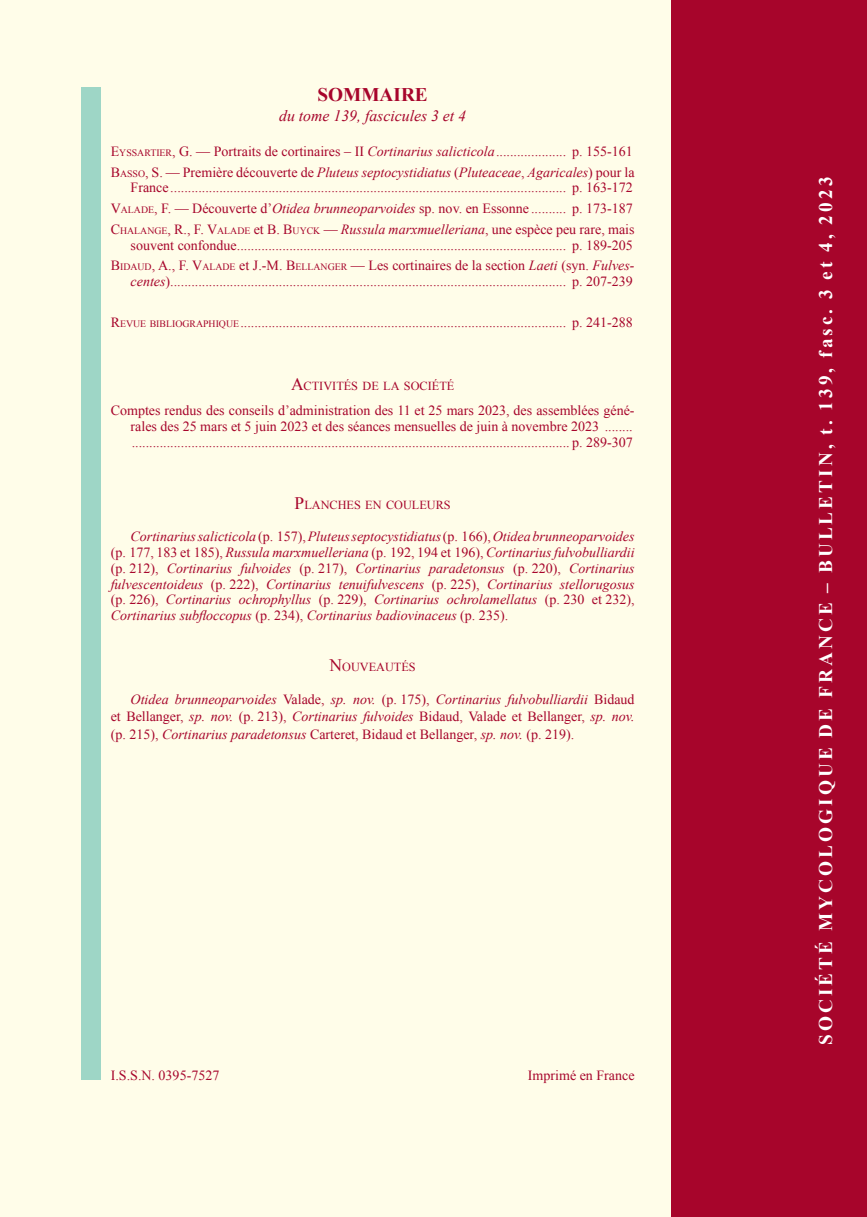
<style>
.page{position:relative;width:867px;height:1217px;background:#fff}
.page>*{position:absolute;margin:0;border:0;box-sizing:border-box;transform-origin:0 0}
.t1{font:700 19.25px "Times New Roman";letter-spacing:.16em;color:#fff}
.t2{font:700 19.25px "Times New Roman";color:#a7052b}
.t3{font:italic 15.75px "Times New Roman";color:#a7052b}
.t4{font:14px/20.7px "Times New Roman";color:#a7052b}
.t5{font:italic 14px/15.8px "Times New Roman";color:#a7052b;text-align:justify}
.t6{font:12.25px "Times New Roman";color:#a7052b}
.s1{font-style:inherit}
.s2{font-size:9.8px}
.s3{font-style:italic}
.s4{font-size:17.5px}
.s5{font-style:normal}
</style>
<div class="page">
<div style="left:795px;top:0;width:60px;height:1217px;background:#a7052b"></div>
<div style="left:855px;top:0;width:11px;height:1217px;background:#a7052b"></div>
<div style="left:0;top:0;width:795px;height:1217px;background:#fffde9"></div>
<div style="left:671px;top:0;width:124px;height:1217px;background:#a7052b"></div>
<div style="left:81px;top:87px;width:20px;height:993px;background:#9ed6c6"></div>
<h1 class="t2" style="left:317px;top:81px;width:112px">SOMMAIRE</h1>
<p class="t3" style="left:279px;top:105px;width:188px">du tome 139, fascicules 3 et 4</p>
<p class="t4" style="left:111px;top:141px;width:525px"><span class="s1">E</span><span class="s2">YSSARTIER</span>, G. — Portraits de cortinaires – II <span class="s3">Cortinarius salicticola</span>.................... p. 155-161<br><span class="s1">B</span><span class="s2">ASSO</span>, S. — Première découverte de <span class="s3">Pluteus septocystidiatus</span> (<span class="s3">Pluteaceae</span>, <span class="s3">Agaricales</span>) pour la</p>
<p class="t4" style="left:111px;top:177px;width:525px;text-indent:20px">France ................................................................................................................. p. 163-172<br><span class="s1">V</span><span class="s2">ALADE</span>, F. — Découverte d’<span class="s3">Otidea brunneoparvoides</span> sp. nov. en Essonne .......... p. 173-187<br><span class="s1">C</span><span class="s2">HALANGE</span>, R., F. <span class="s1">V</span><span class="s2">ALADE</span> et B. <span class="s1">B</span><span class="s2">UYCK</span> — <span class="s3">Russula marxmuelleriana</span>, une espèce peu rare, mais</p>
<p class="t4" style="left:111px;top:234px;width:525px;text-align:right">souvent confondue.............................................................................................. p. 189-205<br><span class="s1">B</span><span class="s2">IDAUD</span>, A., F. <span class="s1">V</span><span class="s2">ALADE</span> et J.-M. <span class="s1">B</span><span class="s2">ELLANGER</span> — Les cortinaires de la section <span class="s3">Laeti</span> (syn. <span class="s3">Fulves-</span></p>
<p class="t4" style="left:131px;top:271px;width:503px"><span class="s3">centes</span>)................................................................................................................. p. 207-239</p>
<p class="t4" style="left:111px;top:312px;width:523px"><span class="s1">R</span><span class="s2">EVUE BIBLIOGRAPHIQUE</span> ............................................................................................. p. 241-288</p>
<p class="t6" style="left:291px;top:377px;width:165px"><span class="s4">A</span>CTIVITÉS DE LA SOCIÉTÉ</p>
<p class="t4" style="left:130px;top:402px;width:505px;line-height:15.8px;text-indent:-20px">Comptes rendus des conseils d’administration des 11 et 25 mars 2023, des assemblées géné&shy;rales des 25 mars et 5 juin 2023 et des séances mensuelles de juin à novembre 2023 ........ ............................................................................................................................. p. 289-307</p>
<p class="t6" style="left:294px;top:497px;width:157px"><span class="s4">P</span>LANCHES EN COULEURS</p>
<p class="t5" style="left:111px;top:528px;width:525px;text-indent:20px">Cortinarius salicticola <span class="s5">(p. 157),</span> Pluteus septocystidiatus <span class="s5">(p. 166),</span> Otidea brunneoparvoides <span class="s5">(p. 177, 183 et 185),</span> Russula marxmuelleriana <span class="s5">(p. 192, 194 et 196),</span> Cortinariusfulvobulliardii <span class="s5">(p. 212),</span> Cortinarius fulvoides <span class="s5">(p. 217),</span> Cortinarius paradetonsus <span class="s5">(p. 220),</span> Cortinarius fulvescentoideus <span class="s5">(p. 222),</span> Cortinarius tenuifulvescens <span class="s5">(p. 225),</span> Cortinarius stellorugosus <span class="s5">(p. 226),</span> Cortinarius ochrophyllus <span class="s5">(p. 229),</span> Cortinarius ochrolamellatus <span class="s5">(p. 230 et 232), </span>Cortinarius subfloccopus <span class="s5">(p. 234),</span> Cortinarius badiovinaceus <span class="s5">(p. 235).</span></p>
<p class="t6" style="left:329px;top:659px;width:88px"><span class="s4">N</span>OUVEAUTÉS</p>
<p class="t5" style="left:111px;top:690px;width:525px;line-height:17.5px;text-indent:20px">Otidea brunneoparvoides <span class="s5">Valade,</span> sp. nov. <span class="s5">(p. 175),</span> Cortinarius fulvobulliardii <span class="s5">Bidaud et Bellanger,</span> sp. nov. <span class="s5">(p. 213),</span> Cortinarius fulvoides <span class="s5">Bidaud, Valade et Bellanger,</span> sp. nov. <span class="s5">(p. 215),</span> Cortinarius paradetonsus <span class="s5">Carteret, Bidaud et Bellanger,</span> sp. nov. <span class="s5">(p. 219).</span></p>
<p class="t4" style="left:111px;top:1064px;width:110px">I.S.S.N. 0395-7527</p>
<p class="t4" style="left:527px;top:1064px;width:108px">Imprimé en France</p>
<h1 class="t1" style="left:812px;top:1045px;width:870px;rotate:-90deg">SOCIÉTÉ MYCOLOGIQUE DE FRANCE – BULLETIN, t. 139, fasc. 3 et 4, 2023</h1>
</div>
